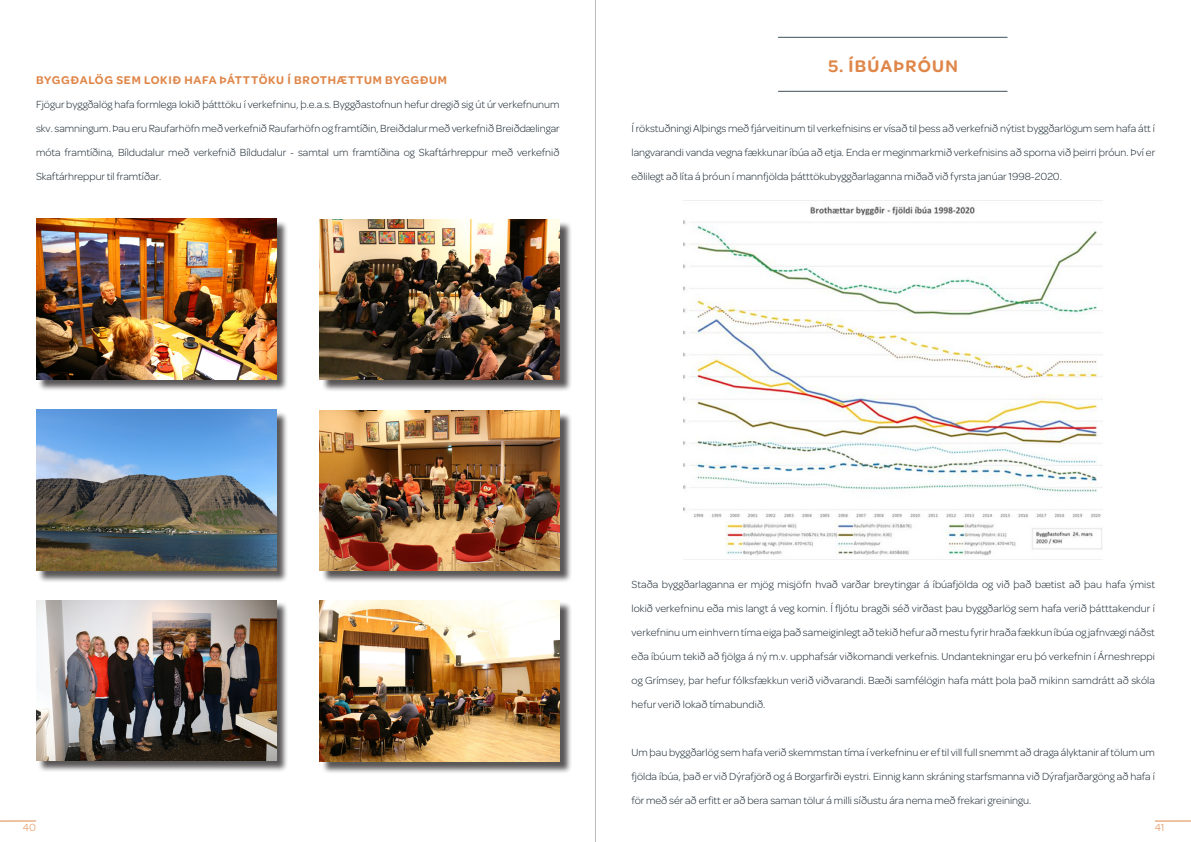
<style>
.page{position:relative;width:1191px;height:842px;background:#fff}
.page>*{position:absolute;margin:0;border:0;box-sizing:border-box;transform-origin:0 0}
.Large_Title{font:600 18px "Omnes";letter-spacing:.07em;color:#df874a}
.Chapter_Title_-_Alig{font:600 12px "Omnes";letter-spacing:.06em;color:#df874a}
.Body_Text{font:300 11px/24px "Omnes";color:#16242e;text-align:justify}
.t1{font:300 11px "Omnes";color:#df874a}
</style>
<div class="page">
<hr style="left:0;top:820px;width:36px;height:1px;background:#df874a">
<hr style="left:1155px;top:820px;width:36px;height:1px;background:#df874a">
<hr style="left:595px;top:0;width:1px;height:842px;background:#231f20">
<div style="left:38px;top:220px;width:250px;height:171px;background:#231f20;opacity:.75"></div>
<img style="left:36px;top:219px;width:240px;height:160px">
<div style="left:321px;top:221px;width:251px;height:171px;background:#231f20;opacity:.75"></div>
<img style="left:319px;top:220px;width:240px;height:160px">
<div style="left:38px;top:411px;width:250px;height:172px;background:#231f20;opacity:.75"></div>
<img style="left:36px;top:410px;width:240px;height:160px">
<div style="left:321px;top:412px;width:251px;height:171px;background:#231f20;opacity:.75"></div>
<img style="left:319px;top:410px;width:240px;height:160px">
<div style="left:38px;top:602px;width:250px;height:171px;background:#231f20;opacity:.75"></div>
<img style="left:36px;top:600px;width:240px;height:160px">
<div style="left:321px;top:602px;width:251px;height:171px;background:#231f20;opacity:.75"></div>
<img style="left:319px;top:600px;width:240px;height:161px">
<hr style="left:778px;top:37px;width:229px;height:1px;background:#3e4f59">
<hr style="left:778px;top:91px;width:229px;height:1px;background:#3e4f59">
<img style="left:683px;top:206px;width:419px;height:350px">
<p class="Chapter_Title_-_Alig" style="left:36px;top:72px;width:412px">BYGGÐALÖG SEM LOKIÐ HAFA ÞÁTTTÖKU Í BROTHÆTTUM BYGGÐUM</p>
<p class="Body_Text" style="left:36px;top:92px;width:525px">Fjögur byggðalög hafa formlega lokið þátttöku í verkefninu, þ.e.a.s. Byggðastofnun hefur dregið sig út úr verkefnunum skv. samningum. Þau eru Raufarhöfn með verkefnið Raufarhöfn og framtíðin, Breiðdalur með verkefnið Breiðdælingar móta framtíðina, Bíldudalur með verkefnið Bíldudalur - samtal um framtíðina og Skaftárhreppur með verkefnið Skaftárhreppur til framtíðar.</p>
<p class="Large_Title" style="left:828px;top:54px;width:131px">5. ÍBÚAÞRÓUN</p>
<p class="Body_Text" style="left:631px;top:116px;width:525px">Í rökstuðningi Alþings með fjárveitinum til verkefnisins er vísað til þess að verkefnið nýtist byggðarlögum sem hafa átt í langvarandi vanda vegna fækkunar íbúa að etja. Enda er meginmarkmið verkefnisins að sporna við þeirri þróun. Því er eðlilegt að líta á þróun í mannfjölda þátttökubyggðarlaganna miðað við fyrsta janúar 1998-2020.</p>
<p class="Body_Text" style="left:631px;top:572px;width:525px">Staða byggðarlaganna er mjög misjöfn hvað varðar breytingar á íbúafjölda og við það bætist að þau hafa ýmist lokið verkefninu eða mis langt á veg komin. Í fljótu bragði séð virðast þau byggðarlög sem hafa verið þátttakendur í verkefninu um einhvern tíma eiga það sameiginlegt að tekið hefur að mestu fyrir hraða fækkun íbúa og jafnvægi náðst eða íbúum tekið að fjölga á ný m.v. upphafsár viðkomandi verkefnis. Undantekningar eru þó verkefnin í Árneshreppi og Grímsey, þar hefur fólksfækkun verið viðvarandi. Bæði samfélögin hafa mátt þola það mikinn samdrátt að skóla hefur verið lokað tímabundið.</p>
<p class="Body_Text" style="left:631px;top:740px;width:525px">Um þau byggðarlög sem hafa verið skemmstan tíma í verkefninu er ef til vill full snemmt að draga ályktanir af tölum um fjölda íbúa, það er við Dýrafjörð og á Borgarfirði eystri. Einnig kann skráning starfsmanna við Dýrafjarðargöng að hafa í för með sér að erfitt er að bera saman tölur á milli síðustu ára nema með frekari greiningu.</p>
<p class="t1" style="left:23px;top:820px;width:15px">40</p>
<p class="t1" style="left:1155px;top:820px;width:11px">41</p>
</div>
